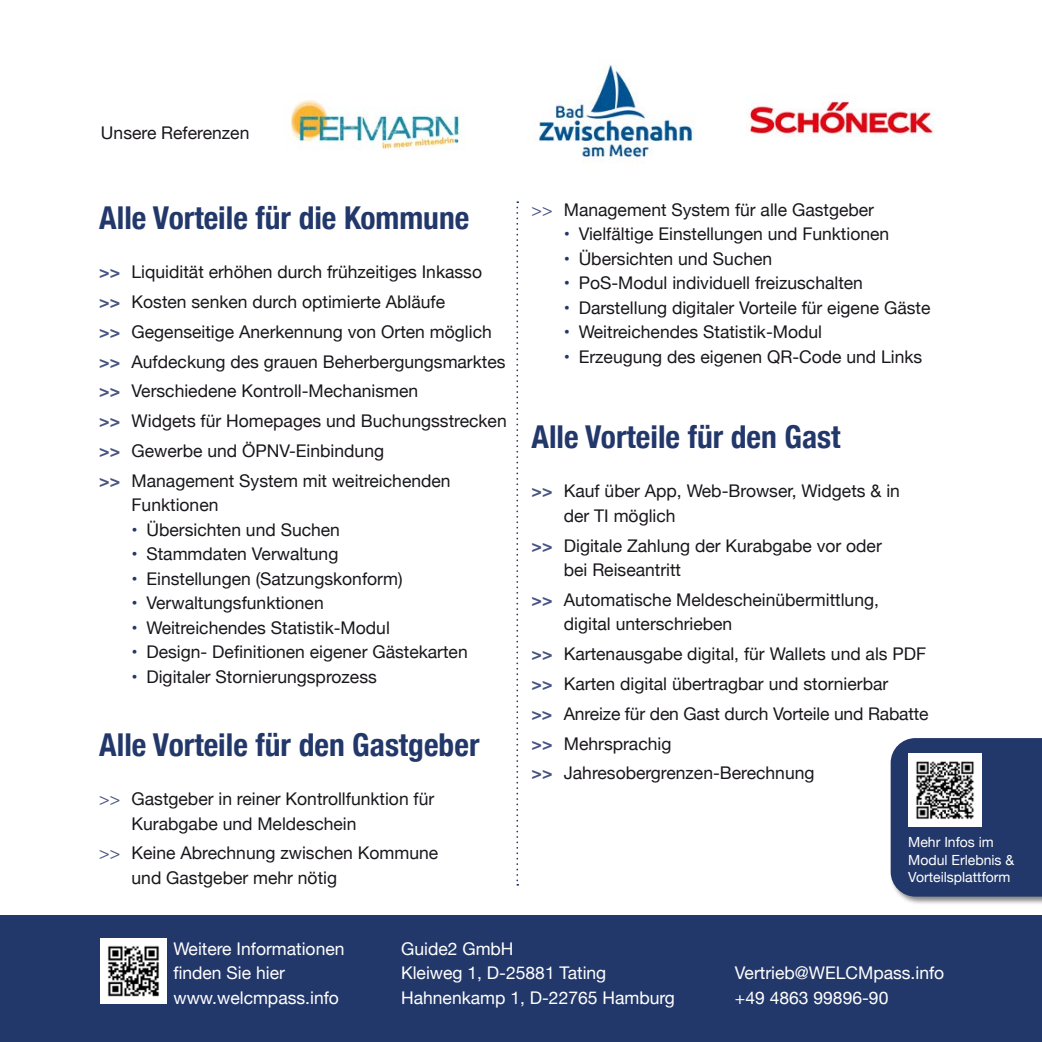
<style>
.page{position:relative;width:1042px;height:1042px;background:#fff}
.page>*{position:absolute;margin:0;border:0;box-sizing:border-box;transform-origin:0 0}
.t1{font:700 condensed 31.5px "Helvetica Neue";color:#23386a}
.t2{font:17.5px/29.8px "Helvetica Neue";color:#1a171c}
.t3{font:17.5px/24.5px "Helvetica Neue";color:#fff}
.t4{font:14px/17.5px "Helvetica Neue";color:#fff}
.s1{font-weight:700;color:#485482}
.s2{color:#23386a}
.s3{color:#485482}
</style>
<div class="page">
<div style="left:0;top:915px;width:1042px;height:127px;background:#23386a"></div>
<svg style="left:516px;top:201px;width:2px;height:684px"></svg>
<img style="left:538px;top:64px;width:156px;height:98px">
<img style="left:749px;top:96px;width:186px;height:41px">
<img style="left:290px;top:100px;width:175px;height:50px">
<div style="left:889px;top:737px;width:153px;height:168px;background:#1a171c;opacity:.53"></div>
<div style="left:890px;top:738px;width:152px;height:158px;background:#23386a"></div>
<img style="left:908px;top:753px;width:73px;height:74px">
<img style="left:101px;top:938px;width:65px;height:66px">
<p class="t2" style="left:101px;top:119px;width:150px">Unsere Referenzen</p>
<h1 class="t1" style="left:99px;top:192px;width:371px">Alle Vorteile für die Kommune</h1>
<p class="t2" style="left:99px;top:258px;width:409px"><span class="s1">&gt;&gt;</span> Liquidität erhöhen durch frühzeitiges Inkasso <span class="s1">&gt;&gt;</span> Kosten senken durch optimierte Abläufe<br><span class="s1">&gt;&gt;</span> Gegenseitige Anerkennung von Orten möglich <span class="s1">&gt;&gt;</span> Aufdeckung des grauen Beherbergungsmarktes <span class="s1">&gt;&gt;</span> Verschiedene Kontroll-Mechanismen<br><span class="s1">&gt;&gt;</span> Widgets für Homepages und Buchungsstrecken <span class="s1">&gt;&gt;</span> Gewerbe und ÖPNV-Einbindung<br><span class="s1">&gt;&gt;</span> Management System mit weitreichenden</p>
<p class="t2" style="left:132px;top:491px;width:88px">Funktionen</p>
<p class="t2" style="left:132px;top:515px;width:210px"><span class="s2">•</span> Übersichten und Suchen</p>
<p class="t2" style="left:132px;top:540px;width:208px"><span class="s2">•</span> Stammdaten Verwaltung</p>
<p class="t2" style="left:132px;top:564px;width:272px"><span class="s2">•</span> Einstellungen (Satzungskonform)</p>
<p class="t2" style="left:132px;top:589px;width:194px"><span class="s2">•</span> Verwaltungsfunktionen</p>
<p class="t2" style="left:132px;top:613px;width:260px"><span class="s2">•</span> Weitreichendes Statistik-Modul</p>
<p class="t2" style="left:132px;top:638px;width:338px"><span class="s2">•</span> Design- Definitionen eigener Gästekarten</p>
<p class="t2" style="left:132px;top:662px;width:247px"><span class="s2">•</span> Digitaler Stornierungsprozess</p>
<h1 class="t1" style="left:99px;top:719px;width:382px">Alle Vorteile für den Gastgeber</h1>
<p class="t2" style="left:132px;top:787px;width:304px;line-height:24.5px;text-indent:-32px"><span class="s3">&gt;&gt;</span> Gastgeber in reiner Kontrollfunktion für<br>Kurabgabe und Meldeschein</p>
<p class="t2" style="left:132px;top:842px;width:308px;line-height:24.5px;text-indent:-32px"><span class="s3">&gt;&gt;</span> Keine Abrechnung zwischen Kommune und Gastgeber mehr nötig</p>
<p class="t2" style="left:531px;top:195px;width:344px"><span class="s3">&gt;&gt;</span> Management System für alle Gastgeber</p>
<p class="t2" style="left:564px;top:220px;width:327px"><span class="s2">•</span> Vielfältige Einstellungen und Funktionen</p>
<p class="t2" style="left:564px;top:244px;width:210px"><span class="s2">•</span> Übersichten und Suchen</p>
<p class="t2" style="left:564px;top:269px;width:301px"><span class="s2">•</span> PoS-Modul individuell freizuschalten</p>
<p class="t2" style="left:564px;top:293px;width:368px"><span class="s2">•</span> Darstellung digitaler Vorteile für eigene Gäste</p>
<p class="t2" style="left:564px;top:318px;width:260px"><span class="s2">•</span> Weitreichendes Statistik-Modul</p>
<p class="t2" style="left:564px;top:342px;width:360px"><span class="s2">•</span> Erzeugung des eigenen QR-Code und Links</p>
<h1 class="t1" style="left:531px;top:411px;width:310px">Alle Vorteile für den Gast</h1>
<p class="t2" style="left:564px;top:480px;width:338px;line-height:24.5px;text-indent:-32px"><span class="s1">&gt;&gt;</span> Kauf über App, Web-Browser, Widgets &amp; in der TI möglich</p>
<p class="t2" style="left:564px;top:534px;width:319px;line-height:24.5px;text-indent:-32px"><span class="s1">&gt;&gt;</span> Digitale Zahlung der Kurabgabe vor oder bei Reiseantritt</p>
<p class="t2" style="left:564px;top:588px;width:317px;line-height:24.5px;text-indent:-32px"><span class="s1">&gt;&gt;</span> Automatische Meldescheinübermittlung, digital unterschrieben</p>
<p class="t2" style="left:531px;top:640px;width:398px"><span class="s1">&gt;&gt;</span> Kartenausgabe digital, für Wallets und als PDF <span class="s1">&gt;&gt;</span> Karten digital übertragbar und stornierbar<br><span class="s1">&gt;&gt;</span> Anreize für den Gast durch Vorteile und Rabatte <span class="s1">&gt;&gt;</span> Mehrsprachig<br><span class="s1">&gt;&gt;</span> Jahresobergrenzen-Berechnung</p>
<p class="t4" style="left:908px;top:834px;width:108px">Mehr Infos im<br>Modul Erlebnis &amp;<br>Vorteilsplattform</p>
<p class="t3" style="left:173px;top:937px;width:173px">Weitere Informationen finden Sie hier www.welcmpass.info</p>
<p class="t3" style="left:401px;top:937px;width:275px">Guide2 GmbH<br>Kleiweg 1, D-25881 Tating<br>Hahnenkamp 1, D-22765 Hamburg</p>
<p class="t3" style="left:735px;top:962px;width:211px">Vertrieb@WELCMpass.info +49 4863 99896-90</p>
</div>
